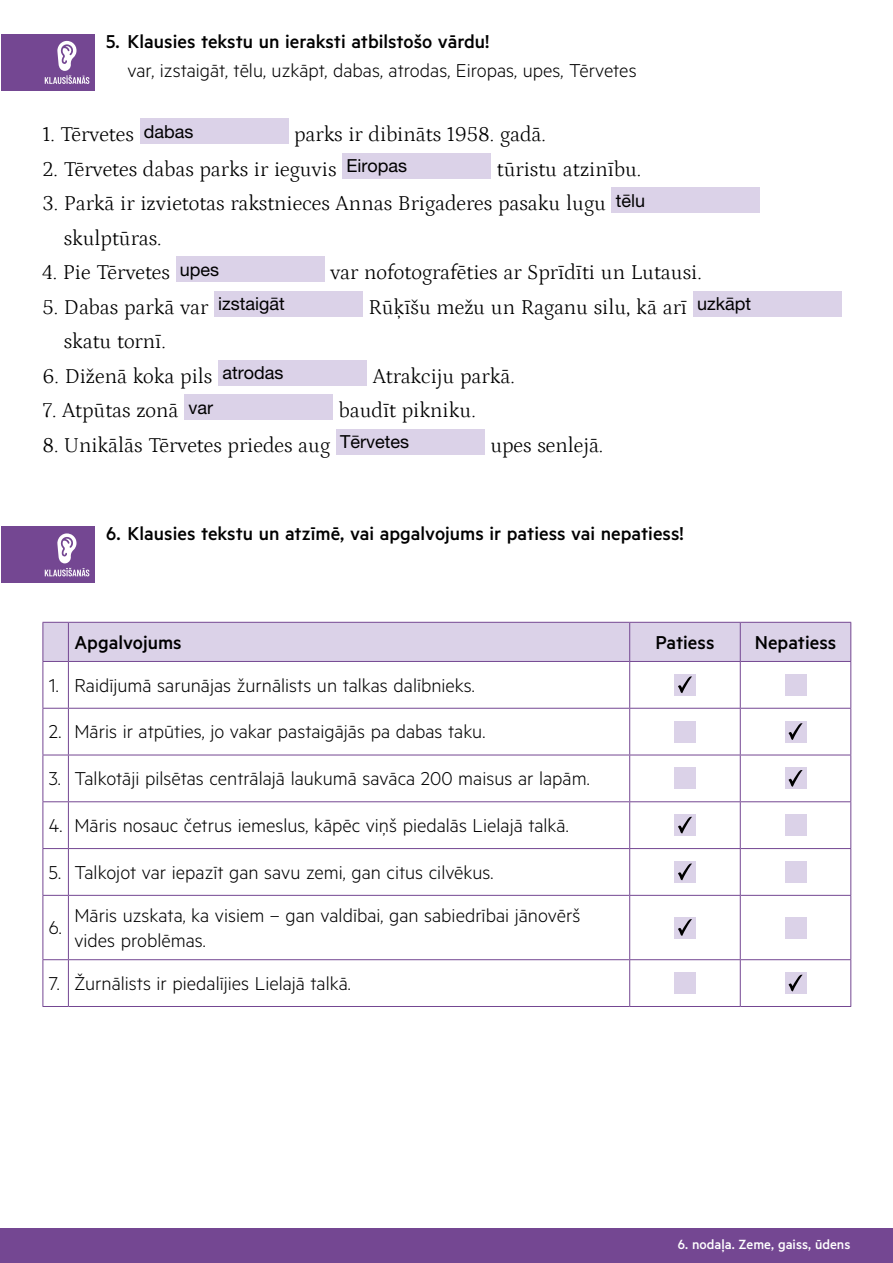
<style>
.page{position:relative;width:893px;height:1263px;background:#fff}
.page>*{position:absolute;margin:0;border:0;box-sizing:border-box;transform-origin:0 0}
.t1{font:300 21px/25.2px "Metric";color:#000}
.t2{font:300 21px/34.5px "Petrona";color:#000}
.t3{font:500 21px "Metric";color:#000}
.t4{font:500 15px "Metric";color:#fff}
</style>
<div class="page">
<div style="left:0;top:1229px;width:893px;height:34px;background:#744792"></div>
<div style="left:140px;top:119px;width:148px;height:25px;background:#dbd2e8"></div>
<div style="left:342px;top:153px;width:149px;height:26px;background:#dbd2e8"></div>
<div style="left:611px;top:188px;width:149px;height:25px;background:#dbd2e8"></div>
<div style="left:176px;top:257px;width:148px;height:25px;background:#dbd2e8"></div>
<div style="left:214px;top:291px;width:149px;height:26px;background:#dbd2e8"></div>
<div style="left:693px;top:291px;width:149px;height:26px;background:#dbd2e8"></div>
<div style="left:218px;top:360px;width:149px;height:26px;background:#dbd2e8"></div>
<div style="left:184px;top:395px;width:149px;height:25px;background:#dbd2e8"></div>
<div style="left:336px;top:429px;width:149px;height:26px;background:#dbd2e8"></div>
<div style="left:43px;top:622px;width:808px;height:40px;background:#dbd2e8"></div>
<hr style="left:43px;top:662px;width:1px;height:46px;background:#744792">
<hr style="left:68px;top:661px;width:562px;height:1px;background:#744792">
<hr style="left:68px;top:662px;width:1px;height:46px;background:#744792">
<hr style="left:630px;top:661px;width:110px;height:1px;background:#744792">
<hr style="left:629px;top:662px;width:1px;height:46px;background:#744792">
<hr style="left:740px;top:661px;width:111px;height:1px;background:#744792">
<hr style="left:740px;top:662px;width:1px;height:46px;background:#744792">
<hr style="left:850px;top:662px;width:1px;height:46px;background:#744792">
<svg style="left:43px;top:708px;width:25px;height:1px"></svg>
<hr style="left:43px;top:709px;width:1px;height:46px;background:#744792">
<hr style="left:68px;top:708px;width:562px;height:1px;background:#744792">
<hr style="left:68px;top:709px;width:1px;height:46px;background:#744792">
<hr style="left:630px;top:708px;width:110px;height:1px;background:#744792">
<hr style="left:629px;top:709px;width:1px;height:46px;background:#744792">
<hr style="left:740px;top:708px;width:111px;height:1px;background:#744792">
<hr style="left:740px;top:709px;width:1px;height:46px;background:#744792">
<hr style="left:850px;top:709px;width:1px;height:46px;background:#744792">
<svg style="left:44px;top:755px;width:24px;height:1px"></svg>
<hr style="left:43px;top:755px;width:1px;height:46px;background:#744792">
<hr style="left:68px;top:755px;width:562px;height:1px;background:#744792">
<hr style="left:68px;top:755px;width:1px;height:46px;background:#744792">
<hr style="left:630px;top:755px;width:110px;height:1px;background:#744792">
<hr style="left:629px;top:755px;width:1px;height:46px;background:#744792">
<hr style="left:740px;top:755px;width:111px;height:1px;background:#744792">
<hr style="left:740px;top:755px;width:1px;height:46px;background:#744792">
<hr style="left:850px;top:755px;width:1px;height:46px;background:#744792">
<svg style="left:43px;top:801px;width:25px;height:1px"></svg>
<hr style="left:43px;top:802px;width:1px;height:46px;background:#744792">
<hr style="left:68px;top:801px;width:562px;height:1px;background:#744792">
<hr style="left:68px;top:802px;width:1px;height:46px;background:#744792">
<hr style="left:630px;top:801px;width:110px;height:1px;background:#744792">
<hr style="left:629px;top:802px;width:1px;height:46px;background:#744792">
<hr style="left:740px;top:801px;width:111px;height:1px;background:#744792">
<hr style="left:740px;top:802px;width:1px;height:46px;background:#744792">
<hr style="left:850px;top:802px;width:1px;height:46px;background:#744792">
<svg style="left:43px;top:848px;width:25px;height:1px"></svg>
<hr style="left:43px;top:849px;width:1px;height:46px;background:#744792">
<hr style="left:68px;top:848px;width:562px;height:1px;background:#744792">
<hr style="left:68px;top:849px;width:1px;height:46px;background:#744792">
<hr style="left:630px;top:848px;width:110px;height:1px;background:#744792">
<hr style="left:629px;top:849px;width:1px;height:46px;background:#744792">
<hr style="left:740px;top:848px;width:111px;height:1px;background:#744792">
<hr style="left:740px;top:849px;width:1px;height:46px;background:#744792">
<hr style="left:850px;top:849px;width:1px;height:46px;background:#744792">
<svg style="left:43px;top:895px;width:25px;height:1px"></svg>
<hr style="left:43px;top:896px;width:1px;height:63px;background:#744792">
<hr style="left:68px;top:895px;width:562px;height:1px;background:#744792">
<hr style="left:68px;top:896px;width:1px;height:63px;background:#744792">
<hr style="left:630px;top:895px;width:110px;height:1px;background:#744792">
<hr style="left:629px;top:896px;width:1px;height:63px;background:#744792">
<hr style="left:740px;top:895px;width:111px;height:1px;background:#744792">
<hr style="left:740px;top:896px;width:1px;height:63px;background:#744792">
<hr style="left:850px;top:896px;width:1px;height:63px;background:#744792">
<svg style="left:43px;top:959px;width:25px;height:1px"></svg>
<hr style="left:43px;top:960px;width:1px;height:46px;background:#744792">
<hr style="left:68px;top:959px;width:562px;height:1px;background:#744792">
<hr style="left:68px;top:960px;width:1px;height:46px;background:#744792">
<hr style="left:630px;top:959px;width:110px;height:1px;background:#744792">
<hr style="left:629px;top:960px;width:1px;height:46px;background:#744792">
<hr style="left:740px;top:959px;width:111px;height:1px;background:#744792">
<hr style="left:740px;top:960px;width:1px;height:46px;background:#744792">
<hr style="left:850px;top:960px;width:1px;height:46px;background:#744792">
<svg style="left:43px;top:1006px;width:25px;height:1px"></svg>
<hr style="left:68px;top:1006px;width:562px;height:1px;background:#744792">
<hr style="left:630px;top:1006px;width:110px;height:1px;background:#744792">
<hr style="left:740px;top:1006px;width:111px;height:1px;background:#744792">
<div style="left:674px;top:674px;width:22px;height:21px;background:#dbd2e8"></div>
<svg style="left:678px;top:676px;width:14px;height:17px"></svg>
<div style="left:785px;top:674px;width:21px;height:21px;background:#dbd2e8"></div>
<div style="left:674px;top:721px;width:22px;height:21px;background:#dbd2e8"></div>
<div style="left:785px;top:721px;width:21px;height:21px;background:#dbd2e8"></div>
<svg style="left:788px;top:723px;width:15px;height:17px"></svg>
<div style="left:674px;top:768px;width:22px;height:21px;background:#dbd2e8"></div>
<div style="left:785px;top:768px;width:21px;height:21px;background:#dbd2e8"></div>
<svg style="left:788px;top:770px;width:15px;height:17px"></svg>
<div style="left:674px;top:814px;width:22px;height:22px;background:#dbd2e8"></div>
<svg style="left:678px;top:817px;width:14px;height:17px"></svg>
<div style="left:785px;top:814px;width:21px;height:22px;background:#dbd2e8"></div>
<div style="left:674px;top:861px;width:22px;height:21px;background:#dbd2e8"></div>
<svg style="left:678px;top:863px;width:14px;height:17px"></svg>
<div style="left:785px;top:861px;width:21px;height:21px;background:#dbd2e8"></div>
<div style="left:674px;top:917px;width:22px;height:21px;background:#dbd2e8"></div>
<svg style="left:678px;top:919px;width:14px;height:17px"></svg>
<div style="left:785px;top:917px;width:21px;height:21px;background:#dbd2e8"></div>
<div style="left:674px;top:972px;width:22px;height:22px;background:#dbd2e8"></div>
<div style="left:785px;top:972px;width:21px;height:22px;background:#dbd2e8"></div>
<svg style="left:788px;top:975px;width:15px;height:17px"></svg>
<div style="left:1px;top:34px;width:94px;height:56px;background:#744792"></div>
<svg style="left:45px;top:41px;width:44px;height:43px"></svg>
<div style="left:1px;top:526px;width:94px;height:57px;background:#744792"></div>
<svg style="left:45px;top:533px;width:44px;height:43px"></svg>
<p class="t3" style="left:106px;top:29px;width:385px">5. Klausies tekstu un ieraksti atbilstošo vārdu!</p>
<p class="t1" style="left:128px;top:57px;width:511px">var, izstaigāt, tēlu, uzkāpt, dabas, atrodas, Eiropas, upes, Tērvetes</p>
<p class="t2" style="left:43px;top:115px;width:152px">1. Tērvetes <sup>dabas</sup></p>
<p class="t2" style="left:294px;top:115px;width:253px">parks ir dibināts 1958. gadā.</p>
<p class="t2" style="left:43px;top:150px;width:366px">2. Tērvetes dabas parks ir ieguvis <sup>Eiropas</sup></p>
<p class="t2" style="left:497px;top:150px;width:146px">tūristu atzinību.</p>
<p class="t2" style="left:64px;top:184px;width:583px;text-indent:-21px">3. Parkā ir izvietotas rakstnieces Annas Brigaderes pasaku lugu <sup>tēlu </sup>skulptūras.</p>
<p class="t2" style="left:43px;top:253px;width:178px">4. Pie Tērvetes <sup>upes</sup></p>
<p class="t2" style="left:330px;top:253px;width:373px">var nofotografēties ar Sprīdīti un Lutausi.</p>
<p class="t2" style="left:43px;top:288px;width:244px">5. Dabas parkā var <sup>izstaigāt</sup></p>
<p class="t2" style="left:369px;top:288px;width:384px">Rūķīšu mežu un Raganu silu, kā arī <sup>uzkāpt</sup></p>
<p class="t2" style="left:64px;top:322px;width:103px">skatu tornī.</p>
<p class="t2" style="left:43px;top:357px;width:242px">6. Diženā koka pils <sup>atrodas</sup></p>
<p class="t2" style="left:373px;top:357px;width:144px">Atrakciju parkā.</p>
<p class="t2" style="left:43px;top:391px;width:172px">7. Atpūtas zonā <sup>var</sup></p>
<p class="t2" style="left:339px;top:391px;width:138px">baudīt pikniku.</p>
<p class="t2" style="left:43px;top:426px;width:368px">8. Unikālās Tērvetes priedes aug <sup>Tērvetes</sup></p>
<p class="t2" style="left:490px;top:426px;width:115px">upes senlejā.</p>
<p class="t3" style="left:106px;top:521px;width:579px">6. Klausies tekstu un atzīmē, vai apgalvojums ir patiess vai nepatiess!</p>
<p class="t3" style="left:74px;top:630px;width:109px">Apgalvojums</p>
<p class="t3" style="left:655px;top:630px;width:60px">Patiess</p>
<p class="t3" style="left:755px;top:630px;width:83px">Nepatiess</p>
<p class="t1" style="left:49px;top:672px;width:427px">1. Raidījumā sarunājas žurnālists un talkas dalībnieks.</p>
<p class="t1" style="left:49px;top:718px;width:438px">2. Māris ir atpūties, jo vakar pastaigājās pa dabas taku.</p>
<p class="t1" style="left:49px;top:765px;width:542px">3. Talkotāji pilsētas centrālajā laukumā savāca 200 maisus ar lapām.</p>
<p class="t1" style="left:49px;top:812px;width:521px">4. Māris nosauc četrus iemeslus, kāpēc viņš piedalās Lielajā talkā.</p>
<p class="t1" style="left:49px;top:859px;width:446px">5. Talkojot var iepazīt gan savu zemi, gan citus cilvēkus.</p>
<p class="t1" style="left:49px;top:914px;width:14px">6.</p>
<p class="t1" style="left:74px;top:902px;width:507px">Māris uzskata, ka visiem – gan valdībai, gan sabiedrībai jānovērš vides problēmas.</p>
<p class="t1" style="left:49px;top:970px;width:303px">7. Žurnālists ir piedalījies Lielajā talkā.</p>
<p class="t4" style="left:678px;top:1236px;width:174px">6. nodaļa. Zeme, gaiss, ūdens</p>
</div>
